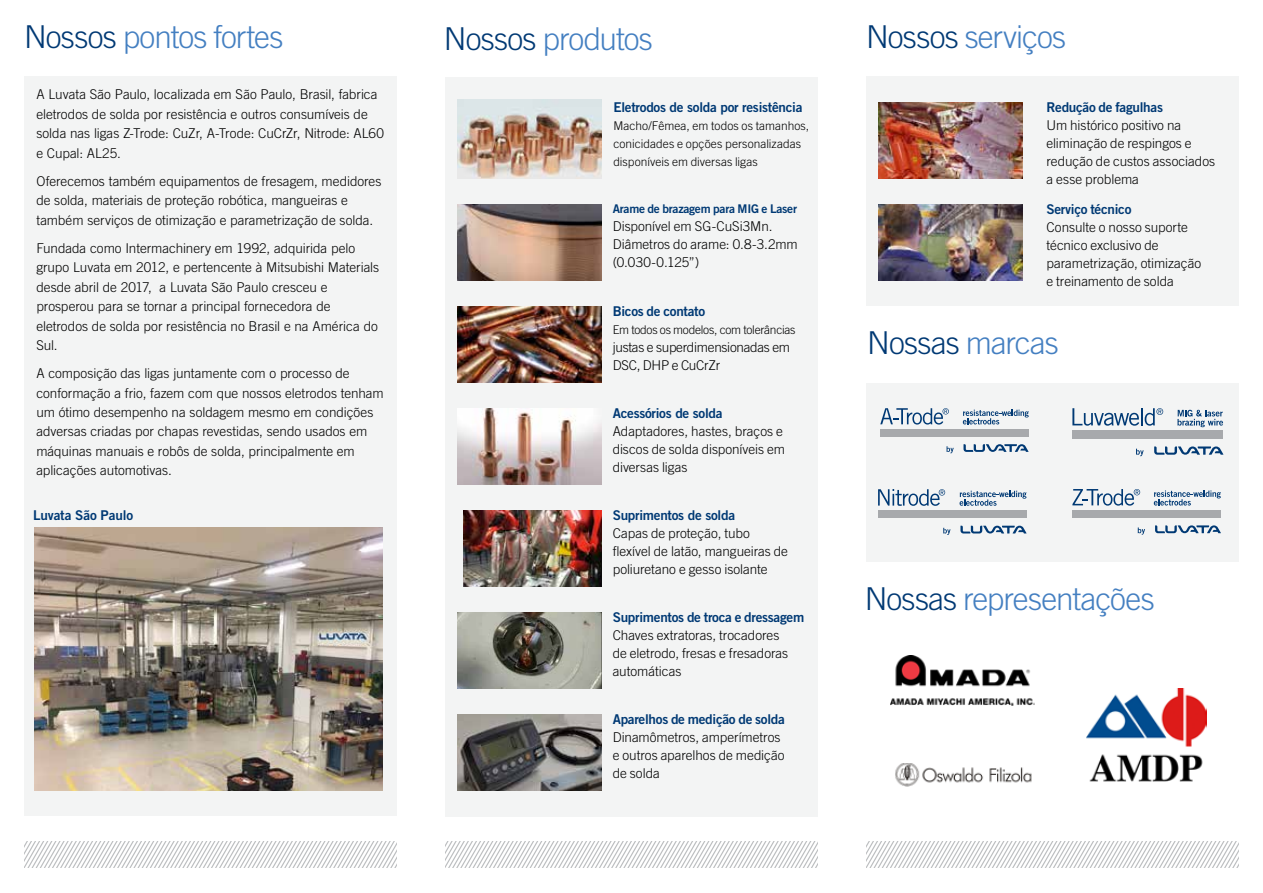
<style>
.page{position:relative;width:1263px;height:893px;background:#fff}
.page>*{position:absolute;margin:0;border:0;box-sizing:border-box;transform-origin:0 0}
.t1{font:300 31.5px "Trade Gothic LT Std";letter-spacing:-.025em;color:#447fc1}
.t2{font:300 31.5px "Trade Gothic LT Std";letter-spacing:-.03em;color:#003974}
.t3{font:300 13.5px/18px "Trade Gothic LT Std";letter-spacing:-.005em;color:#000}
.t4{font:13.5px "Trade Gothic LT Std Bd 2";letter-spacing:-.02em;color:#003974}
.t5{font:300 12px/18px "Trade Gothic LT Std";color:#000}
.t6{font:300 12px "Trade Gothic LT Std";letter-spacing:-.02em;color:#000}
.t7{font:12px "Trade Gothic LT Std Bd 2";letter-spacing:-.02em;color:#003974}
.s1{color:#003974}
.s2{color:#447fc1}
</style>
<div class="page">
<svg style="left:24px;top:842px;width:373px;height:25px"></svg>
<svg style="left:445px;top:842px;width:372px;height:25px"></svg>
<svg style="left:866px;top:842px;width:373px;height:25px"></svg>
<div style="left:24px;top:77px;width:373px;height:739px;background:#f3f4f4"></div>
<div style="left:866px;top:77px;width:372px;height:229px;background:#f3f4f4"></div>
<div style="left:445px;top:77px;width:373px;height:739px;background:#f3f4f4"></div>
<div style="left:867px;top:383px;width:372px;height:178px;background:#f3f4f4"></div>
<div style="left:878px;top:510px;width:148px;height:8px;background:#a7a9ac"></div>
<svg style="left:960px;top:526px;width:66px;height:7px"></svg>
<svg style="left:943px;top:528px;width:7px;height:7px"></svg>
<svg style="left:959px;top:491px;width:67px;height:15px"></svg>
<svg style="left:878px;top:489px;width:67px;height:17px"></svg>
<div style="left:1072px;top:430px;width:151px;height:8px;background:#a7a9ac"></div>
<svg style="left:1072px;top:408px;width:91px;height:18px"></svg>
<svg style="left:1177px;top:410px;width:46px;height:17px"></svg>
<svg style="left:1136px;top:449px;width:8px;height:7px"></svg>
<svg style="left:1154px;top:446px;width:69px;height:9px"></svg>
<div style="left:1072px;top:510px;width:149px;height:8px;background:#a7a9ac"></div>
<svg style="left:1154px;top:490px;width:67px;height:16px"></svg>
<svg style="left:1072px;top:489px;width:68px;height:17px"></svg>
<svg style="left:1138px;top:527px;width:7px;height:8px"></svg>
<svg style="left:1155px;top:525px;width:66px;height:8px"></svg>
<div style="left:880px;top:429px;width:148px;height:7px;background:#a7a9ac"></div>
<svg style="left:963px;top:444px;width:65px;height:8px"></svg>
<svg style="left:946px;top:446px;width:8px;height:7px"></svg>
<svg style="left:963px;top:410px;width:66px;height:14px"></svg>
<svg style="left:880px;top:408px;width:69px;height:17px"></svg>
<img style="left:878px;top:102px;width:144px;height:77px">
<img style="left:878px;top:204px;width:144px;height:77px">
<img style="left:457px;top:100px;width:144px;height:79px">
<img style="left:457px;top:204px;width:144px;height:77px">
<img style="left:457px;top:306px;width:144px;height:77px">
<img style="left:463px;top:510px;width:138px;height:77px">
<img style="left:457px;top:612px;width:144px;height:77px">
<img style="left:457px;top:714px;width:144px;height:77px">
<img style="left:457px;top:408px;width:144px;height:77px">
<img style="left:890px;top:656px;width:144px;height:50px">
<img style="left:1086px;top:689px;width:120px;height:93px">
<img style="left:895px;top:763px;width:137px;height:24px">
<img style="left:34px;top:527px;width:349px;height:264px">
<h1 class="t1" style="left:24px;top:18px;width:261px"><span class="s1">Nossos</span> pontos fortes</h1>
<p class="t3" style="left:36px;top:84px;width:349px;line-height:19.5px">A Luvata São Paulo, localizada em São Paulo, Brasil, fabrica eletrodos de solda por resistência e outros consumíveis de solda nas ligas Z-Trode: CuZr, A-Trode: CuCrZr, Nitrode: AL60 e Cupal: AL25.</p>
<p class="t3" style="left:36px;top:171px;width:347px;line-height:19.5px">Oferecemos também equipamentos de fresagem, medidores de solda, materiais de proteção robótica, mangueiras e também serviços de otimização e parametrização de solda.</p>
<p class="t3" style="left:36px;top:238px;width:344px;line-height:19.5px">Fundada como Intermachinery em 1992, adquirida pelo grupo Luvata em 2012, e pertencente à Mitsubishi Materials desde abril de 2017, a Luvata São Paulo cresceu e prosperou para se tornar a principal fornecedora de eletrodos de solda por resistência no Brasil e na América do Sul.</p>
<p class="t3" style="left:36px;top:363px;width:349px;line-height:19.5px">A composição das ligas juntamente com o processo de conformação a frio, fazem com que nossos eletrodos tenham um ótimo desempenho na soldagem mesmo em condições adversas criadas por chapas revestidas, sendo usados em máquinas manuais e robôs de solda, principalmente em aplicações automotivas.</p>
<p class="t4" style="left:33px;top:507px;width:101px">Luvata São Paulo</p>
<h1 class="t1" style="left:444px;top:20px;width:210px"><span class="s1">Nossos</span> produtos</h1>
<h1 class="t1" style="left:866px;top:18px;width:202px"><span class="s1">Nossos</span> serviços</h1>
<p class="t4" style="left:613px;top:99px;width:191px">Eletrodos de solda por resistência</p>
<p class="t5" style="left:613px;top:116px;width:197px">Macho/Fêmea, em todos os tamanhos, conicidades e opções personalizadas disponíveis em diversas ligas</p>
<p class="t7" style="left:613px;top:201px;width:186px">Arame de brazagem para MIG e Laser</p>
<p class="t3" style="left:613px;top:217px;width:187px">Disponível em SG-CuSi3Mn.<br>Diâmetros do arame: 0.8-3.2mm (0.030-0.125”)</p>
<p class="t4" style="left:613px;top:303px;width:94px">Bicos de contato</p>
<p class="t6" style="left:613px;top:323px;width:184px">Em todos os modelos, com tolerâncias</p>
<p class="t3" style="left:613px;top:338px;width:179px">justas e superdimensionadas em<br>DSC, DHP e CuCrZr</p>
<p class="t4" style="left:613px;top:405px;width:111px">Acessórios de solda</p>
<p class="t3" style="left:613px;top:422px;width:174px">Adaptadores, hastes, braços e discos de solda disponíveis em diversas ligas</p>
<p class="t4" style="left:613px;top:507px;width:124px">Suprimentos de solda</p>
<p class="t3" style="left:613px;top:524px;width:177px">Capas de proteção, tubo flexível de latão, mangueiras de poliuretano e gesso isolante</p>
<p class="t4" style="left:613px;top:609px;width:193px">Suprimentos de troca e dressagem</p>
<p class="t3" style="left:613px;top:626px;width:177px">Chaves extratoras, trocadores de eletrodo, fresas e fresadoras automáticas</p>
<p class="t4" style="left:613px;top:711px;width:174px">Aparelhos de medição de solda</p>
<p class="t3" style="left:613px;top:728px;width:173px">Dinamômetros, amperímetros e outros aparelhos de medição de solda</p>
<p class="t4" style="left:1046px;top:99px;width:118px">Redução de fagulhas</p>
<p class="t3" style="left:1046px;top:116px;width:170px">Um histórico positivo na eliminação de respingos e redução de custos associados a esse problema</p>
<p class="t4" style="left:1046px;top:201px;width:87px">Serviço técnico</p>
<p class="t3" style="left:1046px;top:218px;width:156px">Consulte o nosso suporte técnico exclusivo de parametrização, otimização e treinamento de solda</p>
<h1 class="t2" style="left:867px;top:325px;width:193px">Nossas <span class="s2">marcas</span></h1>
<h1 class="t1" style="left:865px;top:580px;width:292px"><span class="s1">Nossas</span> representações</h1>
</div>
